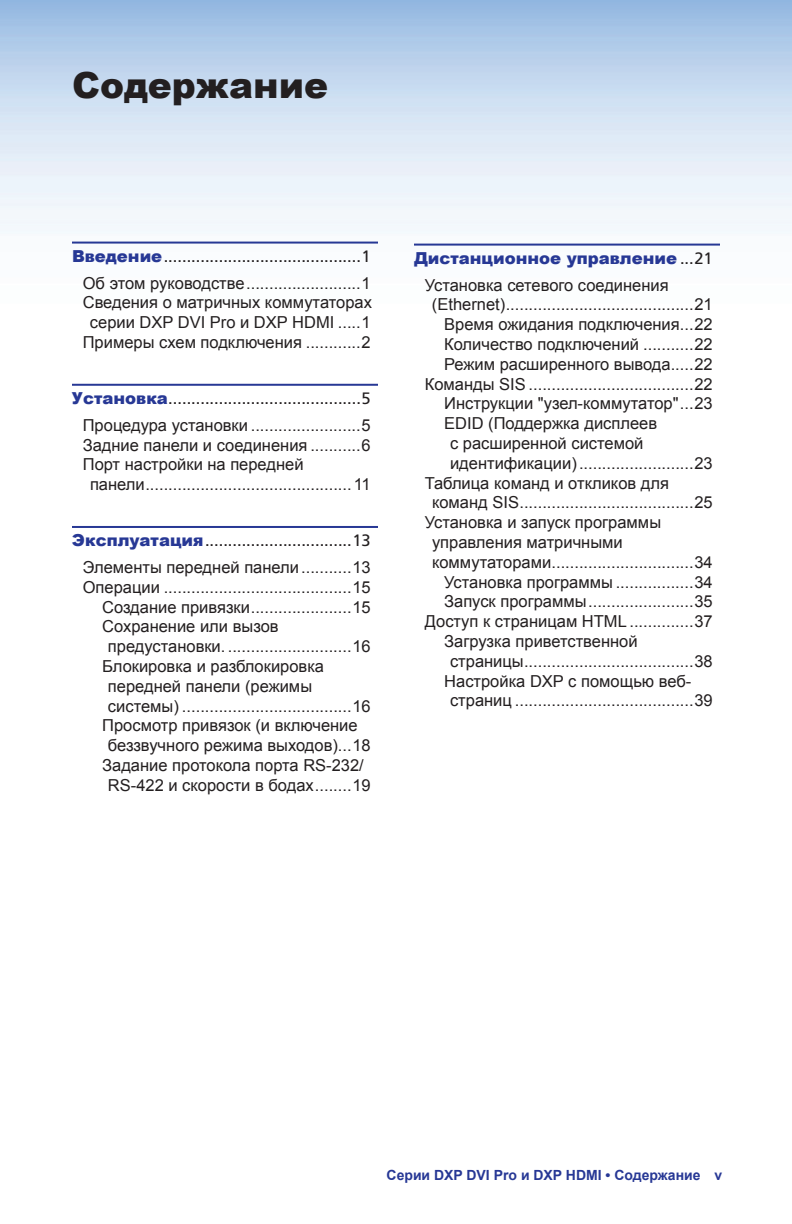
<style>
.page{position:relative;width:792px;height:1224px;background:#fff}
.page>*{position:absolute;margin:0;border:0;box-sizing:border-box;transform-origin:0 0}
.t1{font:900 36px "Arial";color:#231f20}
.t2{font:16.4px/19.8px "Arial";color:#231f20;text-align:center}
.t3{font:16.4px "Frutiger";color:#231f20}
.t4{font:700 14px "Arial";color:#273895}
.s1{font-family:"Arial";font-weight:900;color:#273895}
.s2{font-weight:900;color:#273895}
.s3{font-family:"Frutiger"}
</style>
<div class="page">
<hr style="left:72px;top:242px;width:306px;height:2px;background:#273895">
<hr style="left:72px;top:384px;width:306px;height:2px;background:#273895">
<hr style="left:72px;top:526px;width:306px;height:2px;background:#273895">
<hr style="left:414px;top:244px;width:306px;height:2px;background:#273895">
<h1 class="t1" style="left:72px;top:59px;width:258px">Содержание</h1>
<p class="t3" style="left:72px;top:246px;width:300px"><span class="s1">Введение</span>...........................................1</p>
<p class="t2" style="left:83px;top:273px;width:291px">Об этом руководстве .........................1<br>Сведения о матричных коммутаторах серии DXP DVI Pro и DXP HDMI .....1<br>Примеры схем подключения ............2</p>
<p class="t3" style="left:72px;top:388px;width:300px"><span class="s1">Установка</span>..........................................5</p>
<p class="t2" style="left:83px;top:415px;width:289px">Процедура установки ........................5</p>
<p class="t2" style="left:83px;top:435px;width:290px">Задние панели и соединения ...........6</p>
<p class="t2" style="left:83px;top:455px;width:222px">Порт настройки на передней</p>
<p class="t2" style="left:90px;top:475px;width:282px">панели .............................................11</p>
<p class="t3" style="left:72px;top:531px;width:300px"><span class="s1">Эксплуатация</span>................................13</p>
<p class="t2" style="left:83px;top:557px;width:289px">Элементы передней панели ...........13</p>
<p class="t2" style="left:83px;top:577px;width:289px">Операции .........................................15</p>
<p class="t2" style="left:102px;top:597px;width:270px">Создание привязки ......................15</p>
<p class="t2" style="left:102px;top:617px;width:178px">Сохранение или вызов</p>
<p class="t2" style="left:108px;top:637px;width:264px">предустановки. ...........................16</p>
<p class="t2" style="left:102px;top:656px;width:223px">Блокировка и разблокировка</p>
<p class="t2" style="left:108px;top:676px;width:206px">передней панели (режимы</p>
<p class="t2" style="left:108px;top:696px;width:264px">системы) .....................................16</p>
<p class="t2" style="left:102px;top:716px;width:257px">Просмотр привязок (и включение</p>
<p class="t2" style="left:108px;top:736px;width:264px">беззвучного режима выходов) ...18</p>
<p class="t2" style="left:102px;top:755px;width:263px">Задание протокола порта RS-232/</p>
<p class="t2" style="left:108px;top:775px;width:264px">RS-422 и скорости в бодах ........19</p>
<p class="t2" style="left:425px;top:245px;width:290px;line-height:27px;text-align:left;text-indent:-11px"><span class="s2">Дистанционное управление</span> <span class="s3">...21<br></span>Установка сетевого соединения</p>
<p class="t2" style="left:432px;top:295px;width:282px">(Ethernet) .........................................21</p>
<p class="t2" style="left:444px;top:315px;width:270px">Время ожидания подключения ...22</p>
<p class="t2" style="left:444px;top:334px;width:270px">Количество подключений ...........22</p>
<p class="t2" style="left:444px;top:354px;width:270px">Режим расширенного вывода .....22</p>
<p class="t2" style="left:425px;top:374px;width:289px">Команды SIS ....................................22</p>
<p class="t2" style="left:444px;top:394px;width:270px">Инструкции "узел-коммутатор" ...23</p>
<p class="t2" style="left:444px;top:414px;width:214px">EDID (Поддержка дисплеев</p>
<p class="t2" style="left:450px;top:433px;width:195px">с расширенной системой</p>
<p class="t2" style="left:450px;top:453px;width:264px">идентификации) .........................23</p>
<p class="t2" style="left:425px;top:473px;width:246px">Таблица команд и откликов для</p>
<p class="t2" style="left:432px;top:493px;width:282px">команд SIS ......................................25</p>
<p class="t2" style="left:425px;top:513px;width:238px">Установка и запуск программы</p>
<p class="t2" style="left:432px;top:532px;width:192px">управления матричными</p>
<p class="t2" style="left:432px;top:552px;width:282px">коммутаторами ...............................34</p>
<p class="t2" style="left:444px;top:572px;width:270px">Установка программы .................34</p>
<p class="t2" style="left:444px;top:592px;width:270px">Запуск программы .......................35</p>
<p class="t2" style="left:425px;top:612px;width:290px">Доступ к страницам HTML ..............37</p>
<p class="t2" style="left:444px;top:631px;width:195px">Загрузка приветственной</p>
<p class="t2" style="left:450px;top:651px;width:264px">страницы .....................................38</p>
<p class="t2" style="left:444px;top:671px;width:249px">Настройка DXP с помощью веб-</p>
<p class="t2" style="left:450px;top:691px;width:264px">страниц .......................................39</p>
<p class="t4" style="left:387px;top:1166px;width:337px">Серии DXP DVI Pro и DXP HDMI • Содержание v</p>
</div>
